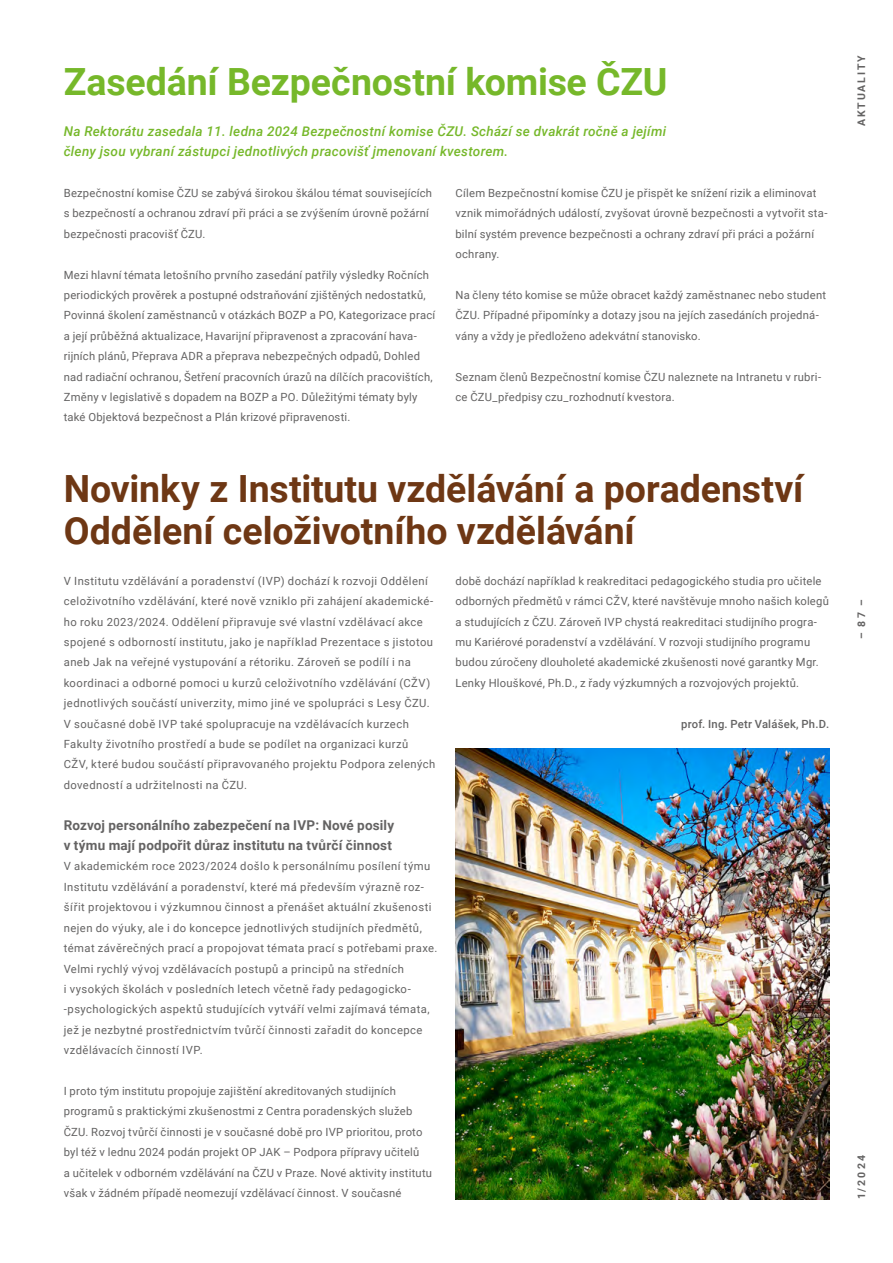
<style>
.page{position:relative;width:893px;height:1263px;background:#fff}
.page>*{position:absolute;margin:0;border:0;box-sizing:border-box;transform-origin:0 0}
.Nadpis{font:700 37.5px "Roboto";letter-spacing:-.005em;color:#6e3714}
.Nadpis-2{font:700 37.5px "Roboto";letter-spacing:-.005em;color:#76b82a}
.Podnadpis{font:italic 500 13.5px/20.4px "Roboto";letter-spacing:.02em;color:#76b82a}
.Otazka_rozhovor{font:700 13.5px/20.4px "Roboto";letter-spacing:.015em;color:#646363}
.Text{font:11.25px/20.4px "Roboto";letter-spacing:.025em;color:#646363}
.Podpis_pod_textem{font:500 11.25px "Roboto";letter-spacing:.02em;color:#646363}
.Strankovani__info__orientace{font:700 10.5px "Roboto";letter-spacing:.185em;color:#646363}
</style>
<div class="page">
<img style="left:455px;top:748px;width:374px;height:451px">
<p class="Nadpis-2" style="left:64px;top:55px;width:605px">Zasedání Bezpečnostní komise ČZU</p>
<p class="Podnadpis" style="left:64px;top:120px;width:604px">Na Rektorátu zasedala 11. ledna 2024 Bezpečnostní komise ČZU. Schází se dvakrát ročně a jejími členy jsou vybraní zástupci jednotlivých pracovišť jmenovaní kvestorem.</p>
<p class="Text" style="left:64px;top:182px;width:370px">Bezpečnostní komise ČZU se zabývá širokou škálou témat souvisejících s bezpečností a ochranou zdraví při práci a se zvýšením úrovně požární bezpečnosti pracovišť ČZU.</p>
<p class="Text" style="left:64px;top:264px;width:373px">Mezi hlavní témata letošního prvního zasedání patřily výsledky Ročních periodických prověrek a postupné odstraňování zjištěných nedostatků, Povinná školení zaměstnanců v otázkách BOZP a PO, Kategorizace prací a její průběžná aktualizace, Havarijní připravenost a zpracování hava&shy;rijních plánů, Přeprava ADR a přeprava nebezpečných odpadů, Dohled nad radiační ochranou, Šetření pracovních úrazů na dílčích pracovištích, Změny v legislativě s dopadem na BOZP a PO. Důležitými tématy byly také Objektová bezpečnost a Plán krizové připravenosti.</p>
<p class="Text" style="left:455px;top:182px;width:373px">Cílem Bezpečnostní komise ČZU je přispět ke snížení rizik a eliminovat vznik mimořádných událostí, zvyšovat úrovně bezpečnosti a vytvořit sta&shy;bilní systém prevence bezpečnosti a ochrany zdraví při práci a požární ochrany.</p>
<p class="Text" style="left:455px;top:284px;width:372px">Na členy této komise se může obracet každý zaměstnanec nebo student<br>ČZU. Případné připomínky a dotazy jsou na jejích zasedáních projedná&shy;vány a vždy je předloženo adekvátní stanovisko.</p>
<p class="Text" style="left:455px;top:366px;width:367px">Seznam členů Bezpečnostní komise ČZU naleznete na Intranetu v rubri&shy;ce ČZU_předpisy czu_rozhodnutí kvestora.</p>
<p class="Nadpis" style="left:64px;top:462px;width:741px">Novinky z Institutu vzdělávání a poradenství</p>
<p class="Nadpis" style="left:64px;top:504px;width:572px">Oddělení celoživotního vzdělávání</p>
<p class="Text" style="left:64px;top:570px;width:373px">V Institutu vzdělávání a poradenství (IVP) dochází k rozvoji Oddělení celoživotního vzdělávání, které nově vzniklo při zahájení akademické&shy;ho roku 2023/2024. Oddělení připravuje své vlastní vzdělávací akce spojené s odborností institutu, jako je například Prezentace s jistotou aneb Jak na veřejné vystupování a rétoriku. Zároveň se podílí i na koordinaci a odborné pomoci u kurzů celoživotního vzdělávání (CŽV) jednotlivých součástí univerzity, mimo jiné ve spolupráci s Lesy ČZU.<br>V současné době IVP také spolupracuje na vzdělávacích kurzech Fakulty životního prostředí a bude se podílet na organizaci kurzů CŽV, které budou součástí připravovaného projektu Podpora zelených dovedností a udržitelnosti na ČZU.</p>
<p class="Otazka_rozhovor" style="left:64px;top:814px;width:332px">Rozvoj personálního zabezpečení na IVP: Nové posily v týmu mají podpořit důraz institutu na tvůrčí činnost</p>
<p class="Text" style="left:64px;top:856px;width:375px">V akademickém roce 2023/2024 došlo k personálnímu posílení týmu Institutu vzdělávání a poradenství, které má především výrazně roz&shy;šířit projektovou i výzkumnou činnost a přenášet aktuální zkušenosti nejen do výuky, ale i do koncepce jednotlivých studijních předmětů, témat závěrečných prací a propojovat témata prací s potřebami praxe.<br>Velmi rychlý vývoj vzdělávacích postupů a principů na středních<br>i vysokých školách v posledních letech včetně řady pedagogicko--psychologických aspektů studujících vytváří velmi zajímavá témata, jež je nezbytné prostřednictvím tvůrčí činnosti zařadit do koncepce vzdělávacích činností IVP.</p>
<p class="Text" style="left:64px;top:1080px;width:370px">I proto tým institutu propojuje zajištění akreditovaných studijních programů s praktickými zkušenostmi z Centra poradenských služeb ČZU. Rozvoj tvůrčí činnosti je v současné době pro IVP prioritou, proto byl též v lednu 2024 podán projekt OP JAK – Podpora přípravy učitelů<br>a učitelek v odborném vzdělávání na ČZU v Praze. Nové aktivity institutu však v žádném případě neomezují vzdělávací činnost. V současné</p>
<p class="Text" style="left:455px;top:570px;width:375px">době dochází například k reakreditaci pedagogického studia pro učitele odborných předmětů v rámci CŽV, které navštěvuje mnoho našich kolegů a studujících z ČZU. Zároveň IVP chystá reakreditaci studijního progra&shy;mu Kariérové poradenství a vzdělávání. V rozvoji studijního programu budou zúročeny dlouholeté akademické zkušenosti nové garantky Mgr.<br>Lenky Hlouškové, Ph.D., z řady výzkumných a rozvojových projektů.</p>
<p class="Podpis_pod_textem" style="left:681px;top:716px;width:150px">prof. Ing. Petr Valášek, Ph.D.</p>
<p class="Strankovani__info__orientace" style="left:854px;top:126px;width:72px;rotate:-90deg">AKTUALITY</p>
<p class="Strankovani__info__orientace" style="left:854px;top:639px;width:41px;rotate:-90deg">– 87 –</p>
<p class="Strankovani__info__orientace" style="left:854px;top:1199px;width:45px;rotate:-90deg">1/2024</p>
</div>
